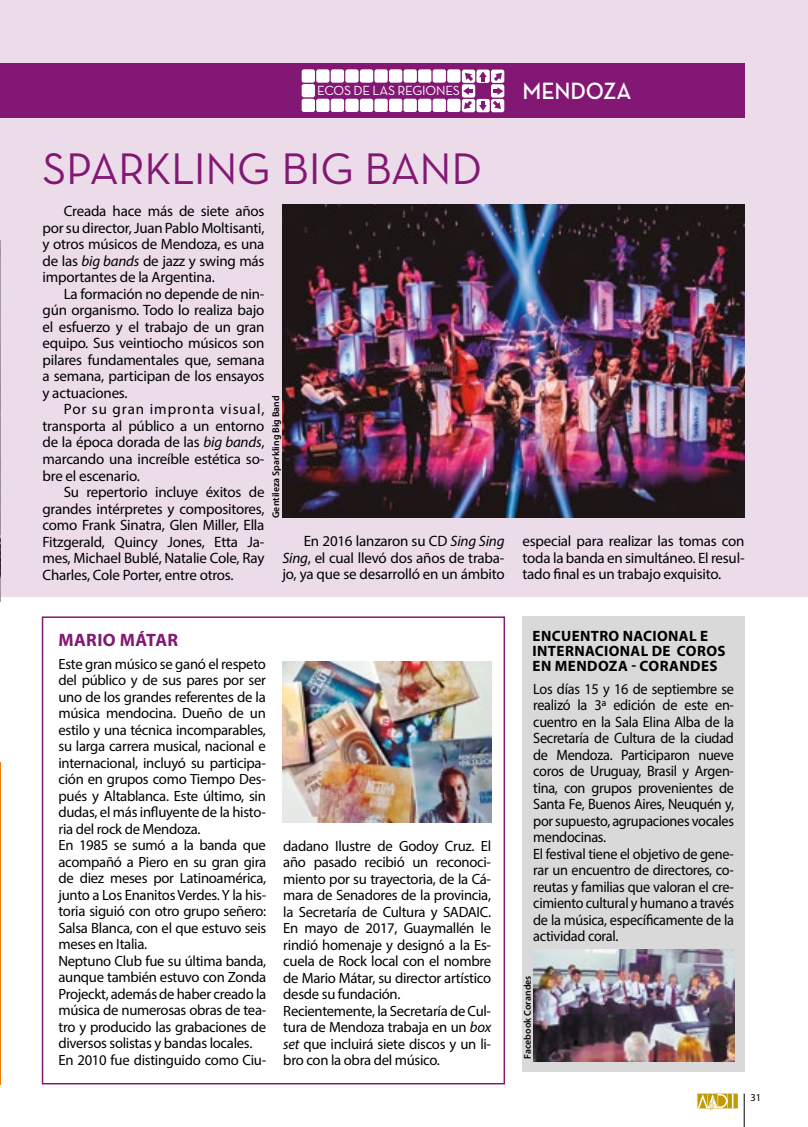
<style>
.page{position:relative;width:808px;height:1127px;background:#fff}
.page>*{position:absolute;margin:0;border:0;box-sizing:border-box;transform-origin:0 0}
.t1{font:45px "Neutra Text";letter-spacing:-.01em;color:#831874}
.t2{font:600 24px "Neutra Text";letter-spacing:-.005em;color:#fff;scale:.95 1}
.t3{font:700 18px "Myriad Pro";letter-spacing:.015em;color:#831874}
.t4{font:15px/16.5px "Myriad Pro";letter-spacing:-.02em;color:#000;text-align:justify}
.t5{font:15px/16.5px "Myriad Pro";letter-spacing:-.02em;color:#000;scale:.95 1}
.t6{font:700 15px/15px "Myriad Pro";letter-spacing:.025em;color:#000}
.t7{font:14.85px/16.5px "Myriad Pro";letter-spacing:-.02em;color:#000}
.t8{font:13.5px "Neutra Text";letter-spacing:-.02em;color:#fff}
.t9{font:10.5px "Myriad Pro";color:#000}
.t10{font:600 9.75px "Myriad Pro";letter-spacing:.005em;color:#000}
.s1{font-style:italic}
</style>
<div class="page">
<hr style="left:744px;top:1093px;width:1px;height:34px;background:#000">
<svg style="left:697px;top:1093px;width:41px;height:17px"></svg>
<hr style="left:0;top:753px;width:1px;height:331px;background:#ef7d06">
<hr style="left:0;top:703px;width:1px;height:59px;background:#fff">
<div style="left:42px;top:616px;width:463px;height:468px;border:2px solid #831874"></div>
<div style="left:522px;top:616px;width:222px;height:456px;background:#d9d9d9"></div>
<div style="left:0;top:0;width:808px;height:597px;background:#ecdcea"></div>
<div style="left:0;top:64px;width:744px;height:54px;background:#831874"></div>
<div style="left:302px;top:69px;width:13px;height:14px;background:#fff;border-radius:2px"></div>
<div style="left:316px;top:69px;width:13px;height:14px;background:#fff;border-radius:2px"></div>
<div style="left:331px;top:69px;width:13px;height:14px;background:#fff;border-radius:2px"></div>
<div style="left:345px;top:69px;width:14px;height:14px;background:#fff;border-radius:2px"></div>
<div style="left:360px;top:69px;width:13px;height:14px;background:#fff;border-radius:2px"></div>
<div style="left:374px;top:69px;width:14px;height:14px;background:#fff;border-radius:2px"></div>
<div style="left:389px;top:69px;width:13px;height:14px;background:#fff;border-radius:2px"></div>
<div style="left:403px;top:69px;width:14px;height:14px;background:#fff;border-radius:2px"></div>
<div style="left:418px;top:69px;width:13px;height:14px;background:#fff;border-radius:2px"></div>
<div style="left:433px;top:69px;width:13px;height:14px;background:#fff;border-radius:2px"></div>
<div style="left:447px;top:69px;width:13px;height:14px;background:#fff;border-radius:2px"></div>
<div style="left:302px;top:84px;width:13px;height:13px;background:#fff;border-radius:2px"></div>
<div style="left:302px;top:99px;width:13px;height:13px;background:#fff;border-radius:2px"></div>
<div style="left:316px;top:99px;width:13px;height:13px;background:#fff;border-radius:2px"></div>
<div style="left:331px;top:99px;width:13px;height:13px;background:#fff;border-radius:2px"></div>
<div style="left:345px;top:99px;width:14px;height:13px;background:#fff;border-radius:2px"></div>
<div style="left:360px;top:99px;width:13px;height:13px;background:#fff;border-radius:2px"></div>
<div style="left:374px;top:99px;width:14px;height:13px;background:#fff;border-radius:2px"></div>
<div style="left:389px;top:99px;width:13px;height:13px;background:#fff;border-radius:2px"></div>
<div style="left:403px;top:99px;width:14px;height:13px;background:#fff;border-radius:2px"></div>
<div style="left:418px;top:99px;width:13px;height:13px;background:#fff;border-radius:2px"></div>
<div style="left:433px;top:99px;width:13px;height:13px;background:#fff;border-radius:2px"></div>
<div style="left:447px;top:99px;width:13px;height:13px;background:#fff;border-radius:2px"></div>
<div style="left:462px;top:70px;width:13px;height:13px;background:#fff;border-radius:2px"></div>
<div style="left:476px;top:70px;width:14px;height:13px;background:#fff;border-radius:2px"></div>
<div style="left:491px;top:70px;width:13px;height:13px;background:#fff;border-radius:2px"></div>
<div style="left:462px;top:84px;width:13px;height:14px;background:#fff;border-radius:2px"></div>
<div style="left:491px;top:84px;width:13px;height:14px;background:#fff;border-radius:2px"></div>
<div style="left:462px;top:99px;width:13px;height:13px;background:#fff;border-radius:2px"></div>
<div style="left:476px;top:99px;width:14px;height:13px;background:#fff;border-radius:2px"></div>
<div style="left:491px;top:99px;width:13px;height:13px;background:#fff;border-radius:2px"></div>
<svg style="left:479px;top:71px;width:8px;height:10px"></svg>
<svg style="left:463px;top:87px;width:10px;height:8px"></svg>
<svg style="left:493px;top:87px;width:10px;height:8px"></svg>
<svg style="left:465px;top:73px;width:8px;height:8px"></svg>
<svg style="left:494px;top:73px;width:8px;height:8px"></svg>
<svg style="left:479px;top:101px;width:8px;height:10px"></svg>
<svg style="left:493px;top:101px;width:8px;height:8px"></svg>
<svg style="left:464px;top:101px;width:8px;height:8px"></svg>
<img style="left:283px;top:204px;width:462px;height:314px">
<img style="left:533px;top:950px;width:201px;height:111px">
<img style="left:283px;top:662px;width:208px;height:160px">
<p class="t8" style="left:317px;top:83px;width:144px">ECOS DE LAS REGIONES</p>
<h2 class="t2" style="left:522px;top:76px;width:116px">MENDOZA</h2>
<h1 class="t1" style="left:43px;top:141px;width:441px">SPARKLING BIG BAND</h1>
<p class="t4" style="left:43px;top:203px;width:224px;text-indent:21px">Creada hace más de siete años por su director, Juan Pablo Moltisanti, y otros músicos de Mendoza, es una de las <span class="s1">big bands</span> de jazz y swing más importantes de la Argentina.</p>
<p class="t4" style="left:43px;top:285px;width:224px;text-indent:21px">La formación no depende de nin&shy;gún organismo. Todo lo realiza bajo el esfuerzo y el trabajo de un gran equipo. Sus veintiocho músicos son pilares fundamentales que, semana a semana, participan de los ensayos y actuaciones.</p>
<p class="t4" style="left:43px;top:401px;width:223px;text-indent:21px">Por su gran impronta visual, transporta al público a un entorno de la época dorada de las <span class="s1">big bands</span>, marcando una increíble estética so&shy;bre el escenario.</p>
<p class="t4" style="left:43px;top:483px;width:223px;text-indent:21px">Su repertorio incluye éxitos de grandes intérpretes y compositores, como Frank Sinatra, Glen Miller, Ella Fitzgerald, Quincy Jones, Etta Ja&shy;mes, Michael Bublé, Natalie Cole, Ray Charles, Cole Porter, entre otros.</p>
<p class="t10" style="left:270px;top:518px;width:124px;rotate:-90deg">Gentileza Sparkling Big Band</p>
<p class="t4" style="left:283px;top:532px;width:224px;text-indent:21px">En 2016 lanzaron su CD <span class="s1">Sing Sing Sing</span>, el cual llevó dos años de traba&shy;jo, ya que se desarrolló en un ámbito</p>
<p class="t4" style="left:522px;top:532px;width:224px">especial para realizar las tomas con toda la banda en simultáneo. El resul&shy;tado final es un trabajo exquisito.</p>
<p class="t3" style="left:59px;top:628px;width:121px">MARIO MÁTAR</p>
<p class="t7" style="left:58px;top:655px;width:209px">Este gran músico se ganó el respeto del público y de sus pares por ser uno de los grandes referentes de la música mendocina. Dueño de un estilo y una técnica incomparables, su larga carrera musical, nacional e internacional, incluyó su participa&shy;ción en grupos como Tiempo Des&shy;pués y Altablanca. Este último, sin dudas, el más influyente de la histo&shy;ria del rock de Mendoza.<br>En 1985 se sumó a la banda que acompañó a Piero en su gran gira de diez meses por Latinoamérica, junto a Los Enanitos Verdes. Y la his&shy;toria siguió con otro grupo señero:<br>Salsa Blanca, con el que estuvo seis meses en Italia.<br>Neptuno Club fue su última banda, aunque también estuvo con Zonda<br>Projeckt, además de haber creado la música de numerosas obras de tea&shy;tro y producido las grabaciones de diversos solistas y bandas locales.<br>En 2010 fue distinguido como Ciu-</p>
<p class="t7" style="left:283px;top:837px;width:209px">dadano Ilustre de Godoy Cruz. El año pasado recibió un reconoci&shy;miento por su trayectoria, de la Cá&shy;mara de Senadores de la provincia, la Secretaría de Cultura y SADAIC.<br>En mayo de 2017, Guaymallén le rindió homenaje y designó a la Es&shy;cuela de Rock local con el nombre de Mario Mátar, su director artístico desde su fundación.<br>Recientemente, la Secretaría de Cul&shy;tura de Mendoza trabaja en un <span class="s1">box set</span> que incluirá siete discos y un li&shy;bro con la obra del músico.</p>
<p class="t6" style="left:532px;top:628px;width:194px">ENCUENTRO NACIONAL E<br>INTERNACIONAL DE COROS<br>EN MENDOZA - CORANDES</p>
<p class="t5" style="left:533px;top:680px;width:213px">Los días 15 y 16 de septiembre se realizó la 3ª edición de este en&shy;cuentro en la Sala Elina Alba de la<br>Secretaría de Cultura de la ciudad de Mendoza. Participaron nueve coros de Uruguay, Brasil y Argen&shy;tina, con grupos provenientes de<br>Santa Fe, Buenos Aires, Neuquén y, por supuesto, agrupaciones vocales mendocinas.<br>El festival tiene el objetivo de gene&shy;rar un encuentro de directores, co&shy;reutas y familias que valoran el cre&shy;cimiento cultural y humano a través de la música, específicamente de la actividad coral.</p>
<p class="t10" style="left:521px;top:1059px;width:85px;rotate:-90deg">Facebook Corandes</p>
<p class="t9" style="left:750px;top:1091px;width:12px">31</p>
</div>
